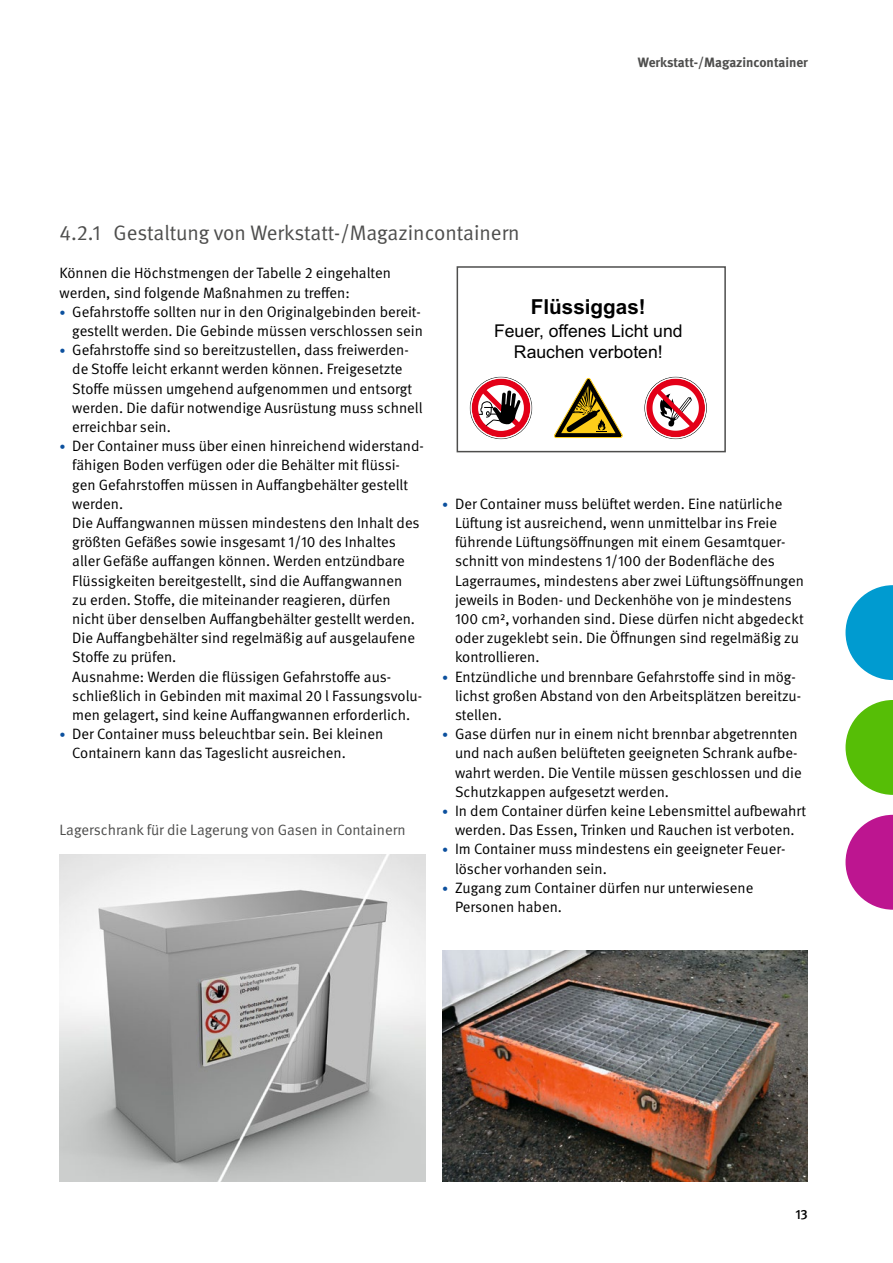
<style>
.page{position:relative;width:893px;height:1263px;background:#fff}
.page>*{position:absolute;margin:0;border:0;box-sizing:border-box;transform-origin:0 0}
.t1{font:21px "DGUV Meta";color:#4e4e4d}
.t2{font:700 20.7px "Arial";color:#000}
.t3{font:17.55px/21.1px "Arial";color:#000;text-align:center}
.t4{font:15px/19.2px "DGUV Meta";color:#000}
.t5{font:15px "DGUV Meta";color:#4e4e4d}
.t6{font:700 13.5px "DGUV Meta";color:#4e4e4d}
.t7{font:500 13.5px "DGUV Meta";color:#000}
.t8{font:12px "DGUV Meta";color:#0c509e}
.s1{font-size:12px;color:#0c509e}
</style>
<div class="page">
<img style="left:60px;top:854px;width:365px;height:327px">
<div style="left:470px;top:377px;width:62px;height:62px;border:1px solid #000;border-radius:50%"></div>
<svg style="left:472px;top:379px;width:58px;height:58px"></svg>
<div style="left:644px;top:377px;width:63px;height:62px;border:1px solid #000;border-radius:50%"></div>
<svg style="left:646px;top:379px;width:59px;height:58px"></svg>
<svg style="left:554px;top:378px;width:69px;height:60px"></svg>
<div style="left:457px;top:266px;width:269px;height:186px;border:2px solid #4e4e4d"></div>
<img style="left:442px;top:950px;width:366px;height:231px">
<svg style="left:845px;top:585px;width:48px;height:95px"></svg>
<svg style="left:845px;top:700px;width:48px;height:95px"></svg>
<svg style="left:845px;top:815px;width:48px;height:95px"></svg>
<h4 class="t1" style="left:60px;top:221px;width:462px">4.2.1 Gestaltung von Werkstatt-/Magazincontainern</h4>
<p class="t6" style="left:638px;top:54px;width:172px">Werkstatt-/Magazincontainer</p>
<p class="t4" style="left:60px;top:264px;width:333px">Können die Höchstmengen der Tabelle 2 eingehalten werden, sind folgende Maßnahmen zu treffen:</p>
<p class="t4" style="left:60px;top:302px;width:365px;text-align:right"><span class="s1">•</span> Gefahrstoffe sollten nur in den Originalgebinden bereit&shy;gestellt werden. Die Gebinde müssen verschlossen sein</p>
<p class="t4" style="left:72px;top:341px;width:352px;text-indent:-13px"><span class="s1">•</span> Gefahrstoffe sind so bereitzustellen, dass freiwerden&shy;de Stoffe leicht erkannt werden können. Freigesetzte Stoffe müssen umgehend aufgenommen und entsorgt werden. Die dafür notwendige Ausrüstung muss schnell erreichbar sein.</p>
<p class="t8" style="left:60px;top:440px;width:8px">•</p>
<p class="t4" style="left:72px;top:437px;width:353px">Der Container muss über einen hinreichend widerstand&shy;fähigen Boden verfügen oder die Behälter mit flüssi&shy;gen Gefahrstoffen müssen in Auffangbehälter gestellt werden.</p>
<p class="t4" style="left:72px;top:514px;width:349px">Die Auffangwannen müssen mindestens den Inhalt des größten Gefäßes sowie insgesamt 1/10 des Inhaltes aller Gefäße auffangen können. Werden entzündbare Flüssigkeiten bereitgestellt, sind die Auffangwannen zu erden. Stoffe, die miteinander reagieren, dürfen nicht über denselben Auffangbehälter gestellt werden.<br>Die Auffangbehälter sind regelmäßig auf ausgelaufene Stoffe zu prüfen.</p>
<p class="t4" style="left:72px;top:667px;width:351px">Ausnahme: Werden die flüssigen Gefahrstoffe aus&shy;schließlich in Gebinden mit maximal 20 l Fassungsvolu&shy;men gelagert, sind keine Auffangwannen erforderlich.</p>
<p class="t4" style="left:72px;top:725px;width:312px;text-indent:-13px"><span class="s1">•</span> Der Container muss beleuchtbar sein. Bei kleinen<br>Containern kann das Tageslicht ausreichen.</p>
<p class="t5" style="left:60px;top:821px;width:348px">Lagerschrank für die Lagerung von Gasen in Containern</p>
<p class="t2" style="left:531px;top:293px;width:116px">Flüssiggas!</p>
<p class="t3" style="left:494px;top:320px;width:190px">Feuer, offenes Licht und<br>Rauchen verboten!</p>
<p class="t4" style="left:455px;top:494px;width:350px;text-indent:-13px"><span class="s1">•</span> Der Container muss belüftet werden. Eine natürliche Lüftung ist ausreichend, wenn unmittelbar ins Freie führende Lüftungsöffnungen mit einem Gesamtquer&shy;schnitt von mindestens 1/100 der Bodenfläche des Lagerraumes, mindestens aber zwei Lüftungsöffnungen jeweils in Boden- und Deckenhöhe von je mindestens 100 cm², vorhanden sind. Diese dürfen nicht abgedeckt oder zugeklebt sein. Die Öffnungen sind regelmäßig zu kontrollieren.</p>
<p class="t4" style="left:455px;top:667px;width:348px;text-indent:-13px"><span class="s1">•</span> Entzündliche und brennbare Gefahrstoffe sind in mög&shy;lichst großen Abstand von den Arbeitsplätzen bereitzu&shy;stellen.</p>
<p class="t4" style="left:455px;top:725px;width:348px;text-indent:-13px"><span class="s1">•</span> Gase dürfen nur in einem nicht brennbar abgetrennten und nach außen belüfteten geeigneten Schrank aufbe&shy;wahrt werden. Die Ventile müssen geschlossen und die Schutzkappen aufgesetzt werden.</p>
<p class="t4" style="left:442px;top:802px;width:365px;text-align:center"><span class="s1">•</span> In dem Container dürfen keine Lebensmittel aufbewahrt werden. Das Essen, Trinken und Rauchen ist verboten.</p>
<p class="t4" style="left:455px;top:840px;width:330px;text-indent:-13px"><span class="s1">•</span> Im Container muss mindestens ein geeigneter Feuer&shy;löscher vorhanden sein.</p>
<p class="t4" style="left:455px;top:878px;width:300px;text-indent:-13px"><span class="s1">•</span> Zugang zum Container dürfen nur unterwiesene<br>Personen haben.</p>
<p class="t7" style="left:795px;top:1207px;width:14px">13</p>
</div>
